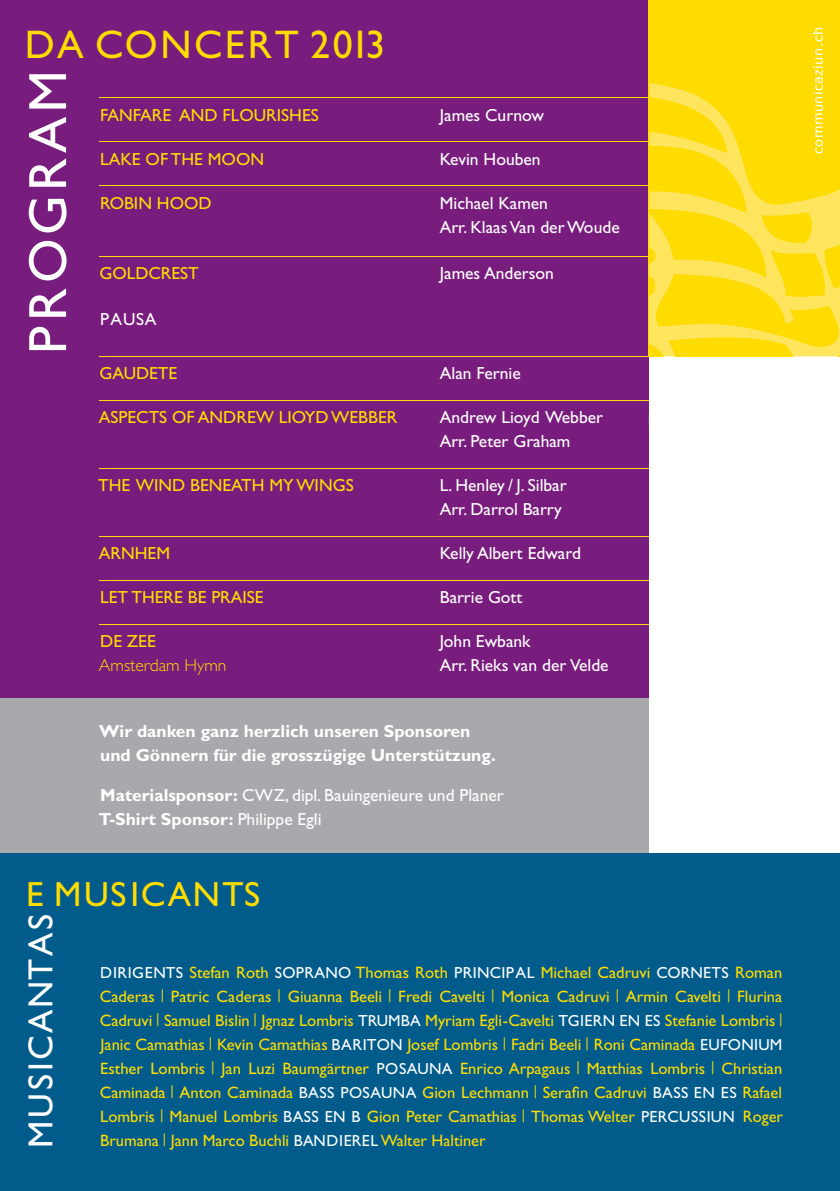
<style>
.page{position:relative;width:840px;height:1191px;background:#fff}
.page>*{position:absolute;margin:0;border:0;box-sizing:border-box;transform-origin:0 0}
.t1{font:54px "Gill Sans";letter-spacing:.09em;color:#fff}
.t2{font:40px "Gill Sans";letter-spacing:.06em;color:#ffdc01}
.t3{font:35px "Gill Sans";letter-spacing:.07em;color:#fff}
.t4{font:35px "Gill Sans";letter-spacing:.055em;color:#ffdc01}
.t5{font:17.6px/24px "Gill Sans";color:#fff}
.t6{font:17.6px "Gill Sans";color:#ffdc01}
.t7{font:700 17.6px/24px "Gill Sans";color:#fff}
.t8{font:300 17.6px "Gill Sans";color:#ffdc01}
.t9{font:16.4px/24px "Gill Sans";color:#ffdc01;text-align:justify}
.t10{font:13px "Verdana";letter-spacing:.03em;color:#fff}
.s1{font-weight:700}
.s2{font-size:16px;color:#fff}
</style>
<div class="page">
<div style="left:0;top:694px;width:648px;height:159px;background:#a8a9ad"></div>
<div style="left:0;top:853px;width:839px;height:338px;background:#015c8c"></div>
<div style="left:0;top:0;width:648px;height:697px;background:#781d7d"></div>
<hr style="left:99px;top:98px;width:549px;height:1px;background:#ffdc01">
<hr style="left:99px;top:142px;width:549px;height:1px;background:#ffdc01">
<hr style="left:99px;top:186px;width:549px;height:1px;background:#ffdc01">
<hr style="left:99px;top:256px;width:549px;height:1px;background:#ffdc01">
<hr style="left:99px;top:356px;width:549px;height:1px;background:#ffdc01">
<hr style="left:99px;top:400px;width:549px;height:1px;background:#ffdc01">
<hr style="left:99px;top:468px;width:549px;height:1px;background:#ffdc01">
<hr style="left:99px;top:536px;width:549px;height:1px;background:#ffdc01">
<hr style="left:99px;top:580px;width:549px;height:1px;background:#ffdc01">
<hr style="left:99px;top:624px;width:549px;height:1px;background:#ffdc01">
<div style="left:648px;top:0;width:191px;height:356px;background:#ffdc01"></div>
<svg style="left:648px;top:356px;width:189px;height:69px"></svg>
<svg style="left:649px;top:83px;width:190px;height:273px"></svg>
<h2 class="t2" style="left:25px;top:22px;width:362px">DA CONCERT 2013</h2>
<h1 class="t1" style="left:17px;top:354px;width:285px;rotate:-90deg">PROGRAM</h1>
<p class="t6" style="left:100px;top:105px;width:220px">FANFARE AND FLOURISHES</p>
<p class="t5" style="left:439px;top:103px;width:106px">James Curnow</p>
<p class="t6" style="left:100px;top:149px;width:165px">LAKE OF THE MOON</p>
<p class="t5" style="left:439px;top:147px;width:102px">Kevin Houben</p>
<p class="t6" style="left:100px;top:193px;width:113px">ROBIN HOOD</p>
<p class="t5" style="left:439px;top:191px;width:181px">Michael Kamen<br>Arr. Klaas Van der Woude</p>
<p class="t6" style="left:99px;top:263px;width:101px">GOLDCREST</p>
<p class="t5" style="left:439px;top:261px;width:116px">James Anderson</p>
<p class="t5" style="left:100px;top:307px;width:58px">PAUSA</p>
<p class="t6" style="left:99px;top:363px;width:79px">GAUDETE</p>
<p class="t5" style="left:439px;top:361px;width:82px">Alan Fernie</p>
<p class="t6" style="left:99px;top:407px;width:300px">ASPECTS OF ANDREW LIOYD WEBBER</p>
<p class="t5" style="left:439px;top:405px;width:165px">Andrew Lioyd Webber<br>Arr. Peter Graham</p>
<p class="t6" style="left:98px;top:475px;width:257px">THE WIND BENEATH MY WINGS</p>
<p class="t5" style="left:439px;top:473px;width:128px">L. Henley / J. Silbar<br>Arr. Darrol Barry</p>
<p class="t6" style="left:99px;top:543px;width:73px">ARNHEM</p>
<p class="t5" style="left:439px;top:541px;width:143px">Kelly Albert Edward</p>
<p class="t6" style="left:100px;top:587px;width:165px">LET THERE BE PRAISE</p>
<p class="t5" style="left:439px;top:585px;width:84px">Barrie Gott</p>
<p class="t6" style="left:100px;top:631px;width:57px">DE ZEE</p>
<p class="t5" style="left:439px;top:629px;width:92px">John Ewbank</p>
<p class="t8" style="left:99px;top:655px;width:129px">Amsterdam Hymn</p>
<p class="t5" style="left:439px;top:653px;width:170px">Arr. Rieks van der Velde</p>
<p class="t7" style="left:99px;top:718px;width:398px">Wir danken ganz herzlich unseren Sponsoren und Gönnern für die grosszügige Unterstützung.</p>
<p class="t5" style="left:99px;top:782px;width:406px"><span class="s1">Materialsponsor:</span> CWZ, dipl. Bauingenieure und Planer<br><span class="s1">T-Shirt Sponsor:</span> Philippe Egli</p>
<h3 class="t4" style="left:26px;top:874px;width:235px">E MUSICANTS</h3>
<h3 class="t3" style="left:20px;top:1148px;width:236px;rotate:-90deg">MUSICANTAS</h3>
<p class="t9" style="left:100px;top:960px;width:684px"><span class="s2">DIRIGENTS</span> Stefan Roth <span class="s2">SOPRANO</span> Thomas Roth <span class="s2">PRINCIPAL</span> Michael Cadruvi <span class="s2">CORNETS</span> Roman Caderas <sup>|</sup> Patric Caderas <sup>|</sup> Giuanna Beeli <sup>|</sup> Fredi Cavelti <sup>|</sup> Monica Cadruvi <sup>|</sup> Armin Cavelti <sup>|</sup> Flurina Cadruvi <sup>|</sup> Samuel Bislin <sup>|</sup> Jgnaz Lombris <span class="s2">TRUMBA</span> Myriam Egli-Cavelti <span class="s2">TGIERN EN ES</span> Stefanie Lombris <sup>| </sup>Janic Camathias <sup>|</sup> Kevin Camathias <span class="s2">BARITON</span> Josef Lombris <sup>|</sup> Fadri Beeli <sup>|</sup> Roni Caminada <span class="s2">EUFONIUM </span>Esther Lombris <sup>|</sup> Jan Luzi Baumgärtner <span class="s2">POSAUNA</span> Enrico Arpagaus <sup>|</sup> Matthias Lombris <sup>|</sup> Christian Caminada <sup>|</sup> Anton Caminada <span class="s2">BASS POSAUNA</span> Gion Lechmann <sup>|</sup> Serafin Cadruvi <span class="s2">BASS EN ES</span> Rafael Lombris <sup>|</sup> Manuel Lombris <span class="s2">BASS EN B</span> Gion Peter Camathias <sup>|</sup> Thomas Welter <span class="s2">PERCUSSIUN</span> Roger Brumana <sup>|</sup> Jann Marco Buchli <span class="s2">BANDIEREL</span> Walter Haltiner</p>
<p class="t10" style="left:808px;top:154px;width:128px;rotate:-90deg">communicaziun.ch</p>
</div>
